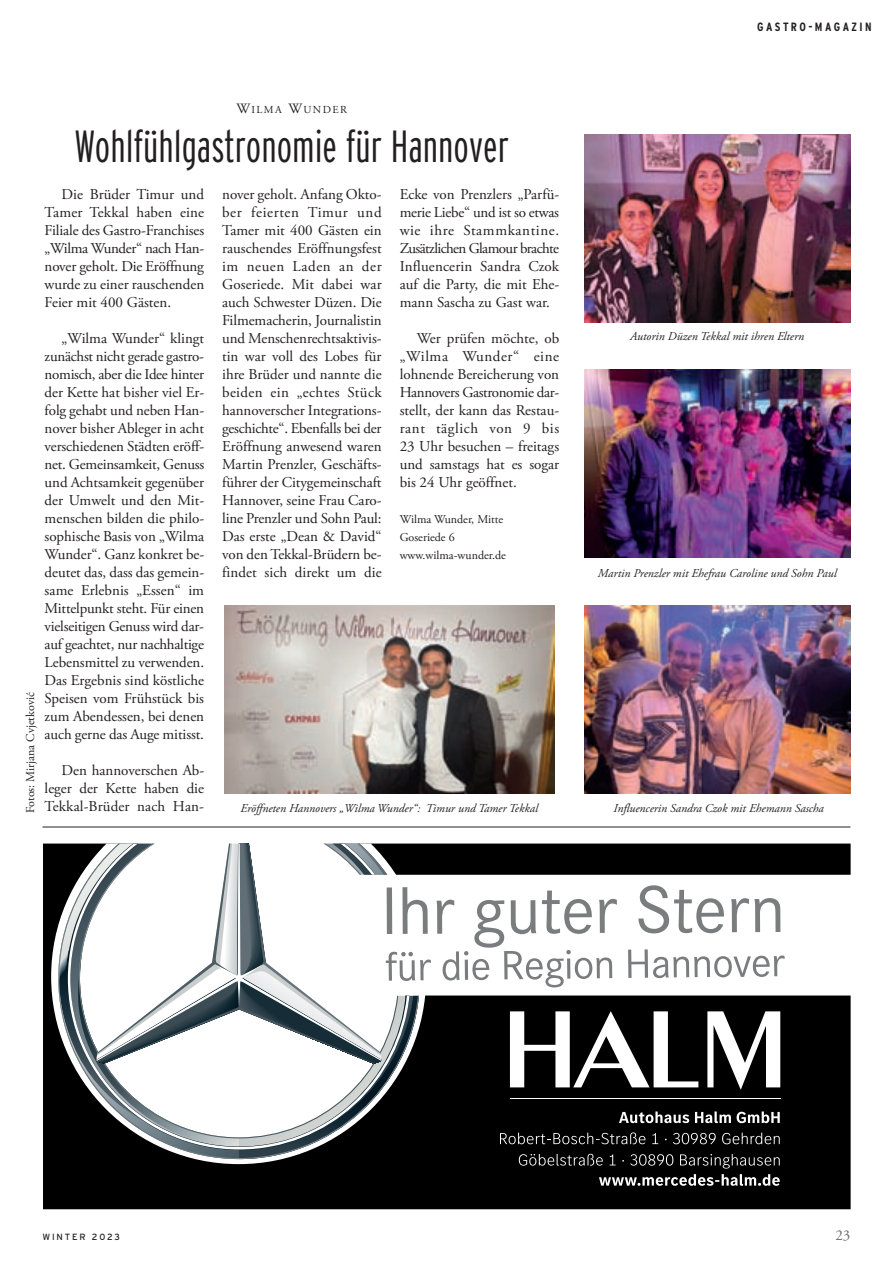
<style>
.page{position:relative;width:893px;height:1263px;background:#fff}
.page>*{position:absolute;margin:0;border:0;box-sizing:border-box;transform-origin:0 0}
.t1{font:300 extra-condensed 45px "Interstate";color:#231f20}
.t2{font:15px/18px "Adobe Garamond Pro";color:#231f20;text-align:justify}
.t3{font:15px "Adobe Garamond Pro";color:#6c6d70}
.t4{font:italic 12px "Adobe Garamond Pro";color:#231f20}
.t5{font:12px/18px "Adobe Garamond Pro";color:#231f20}
.t6{font:700 condensed 12px "Interstate";letter-spacing:.2em;color:#231f20}
.t7{font:10.65px "Adobe Garamond Pro";letter-spacing:.135em;color:#231f20}
.t8{font:9px "Interstate";letter-spacing:.2em;color:#231f20}
.s1{font-size:14.25px}
</style>
<div class="page">
<div style="left:43px;top:843px;width:808px;height:366px;background:#000"></div>
<svg style="left:51px;top:843px;width:375px;height:321px;fill:#000"></svg>
<svg style="left:58px;top:843px;width:361px;height:316px;background:#303436"></svg>
<svg style="left:599px;top:1174px;width:181px;height:12px"></svg>
<svg style="left:59px;top:843px;width:792px;height:304px"></svg>
<hr style="left:510px;top:1098px;width:270px;height:1px;background:#fff">
<svg style="left:519px;top:1154px;width:261px;height:14px;background:#2b2b2b"></svg>
<hr style="left:43px;top:827px;width:807px;height:1px;background:#231f20">
<img style="left:584px;top:134px;width:266px;height:188px">
<img style="left:584px;top:606px;width:266px;height:188px">
<img style="left:584px;top:369px;width:266px;height:188px">
<img style="left:224px;top:606px;width:331px;height:187px">
<p class="t7" style="left:236px;top:105px;width:112px"><span class="s1">W</span>iLMA <span class="s1">W</span>UNDER</p>
<h1 class="t1" style="left:75px;top:121px;width:436px">Wohlfühlgastronomie für Hannover</h1>
<p class="t6" style="left:757px;top:20px;width:116px">GASTRO-MAGAZIN</p>
<p class="t2" style="left:45px;top:187px;width:161px;text-indent:17px">Die Brüder Timur und Tamer Tekkal haben eine Filiale des Gastro-Franchises „Wilma Wunder“ nach Han&shy;nover geholt. Die Eröffnung wurde zu einer rauschenden Feier mit 400 Gästen.</p>
<p class="t2" style="left:45px;top:331px;width:161px;text-indent:17px">„Wilma Wunder“ klingt zunächst nicht gerade gas tro - nomisch, aber die idee hinter der Kette hat bisher viel Er&shy;folg gehabt und neben Han&shy;nover bisher Ableger in acht verschiedenen Städten eröff&shy;net. Gemeinsamkeit, Genuss und Achtsamkeit gegenüber der Umwelt und den Mit&shy;menschen bilden die philo&shy;sophische Basis von „Wilma Wunder“. Ganz konkret be&shy;deutet das, dass das gemein&shy;same Erlebnis „Essen“ im Mittelpunkt steht. Für einen vielseitigen Genuss wird dar&shy;auf geachtet, nur nachhaltige Lebensmittel zu verwenden.<br>Das Ergebnis sind köstliche Speisen vom Frühstück bis zum Abendessen, bei denen auch gerne das Auge mitisst.</p>
<p class="t2" style="left:45px;top:763px;width:161px;text-indent:17px">Den hannoverschen Ab&shy;leger der Kette haben die Tekkal-Brüder nach Han-</p>
<p class="t5" style="left:22px;top:813px;width:122px;rotate:-90deg">Fotos: Mirjana Cvjetković</p>
<p class="t2" style="left:222px;top:187px;width:161px">nover geholt. Anfang Okto&shy;ber feierten Timur und Tamer mit 400 Gästen ein rauschendes Eröffnungsfest im neuen Laden an der Goseriede. Mit dabei war auch Schwester Düzen. Die Filmemacherin, Journalistin und Menschenrechtsaktivis - tin war voll des Lobes für ihre Brüder und nannte die beiden ein „echtes Stück hannoverscher integrations&shy;geschichte“. Ebenfalls bei der Eröffnung anwesend waren Martin Prenzler, Geschäfts&shy;führer der Citygemeinschaft Hannover, seine Frau Caro&shy;line Prenzler und Sohn Paul:<br>Das erste „Dean &amp; David“ von den Tekkal-Brüdern be&shy;findet sich direkt um die</p>
<p class="t2" style="left:400px;top:187px;width:161px">Ecke von Prenzlers „Parfü&shy;merie Liebe“ und ist so etwas wie ihre Stammkantine.<br>Zusätzlichen Glamour brachte influencerin Sandra Czok auf die Party, die mit Ehe&shy;mann Sascha zu Gast war.</p>
<p class="t2" style="left:400px;top:331px;width:161px;text-indent:17px">Wer prüfen möchte, ob „Wilma Wunder“ eine lohnen de Bereicherung von Hannovers Gastronomie dar&shy;stellt, der kann das Restau&shy;rant täglich von 9 bis 23 Uhr besuchen – freitags und samstags hat es sogar bis 24 Uhr geöffnet.</p>
<p class="t5" style="left:400px;top:512px;width:108px">Wilma Wunder, Mitte<br>Goseriede 6 www.wilma-wunder.de</p>
<p class="t4" style="left:630px;top:332px;width:176px">Autorin Düzen Tekkal mit ihren Eltern</p>
<p class="t4" style="left:598px;top:568px;width:240px">Martin Prenzler mit Ehefrau Caroline und Sohn Paul</p>
<p class="t4" style="left:241px;top:803px;width:299px">Eröffneten Hannovers „Wilma Wunder“: Timur und Tamer Tekkal</p>
<p class="t4" style="left:614px;top:803px;width:212px">Influencerin Sandra Czok mit Ehemann Sascha</p>
<p class="t8" style="left:43px;top:1231px;width:79px">WINTER 2023</p>
<p class="t3" style="left:835px;top:1229px;width:16px">23</p>
</div>
